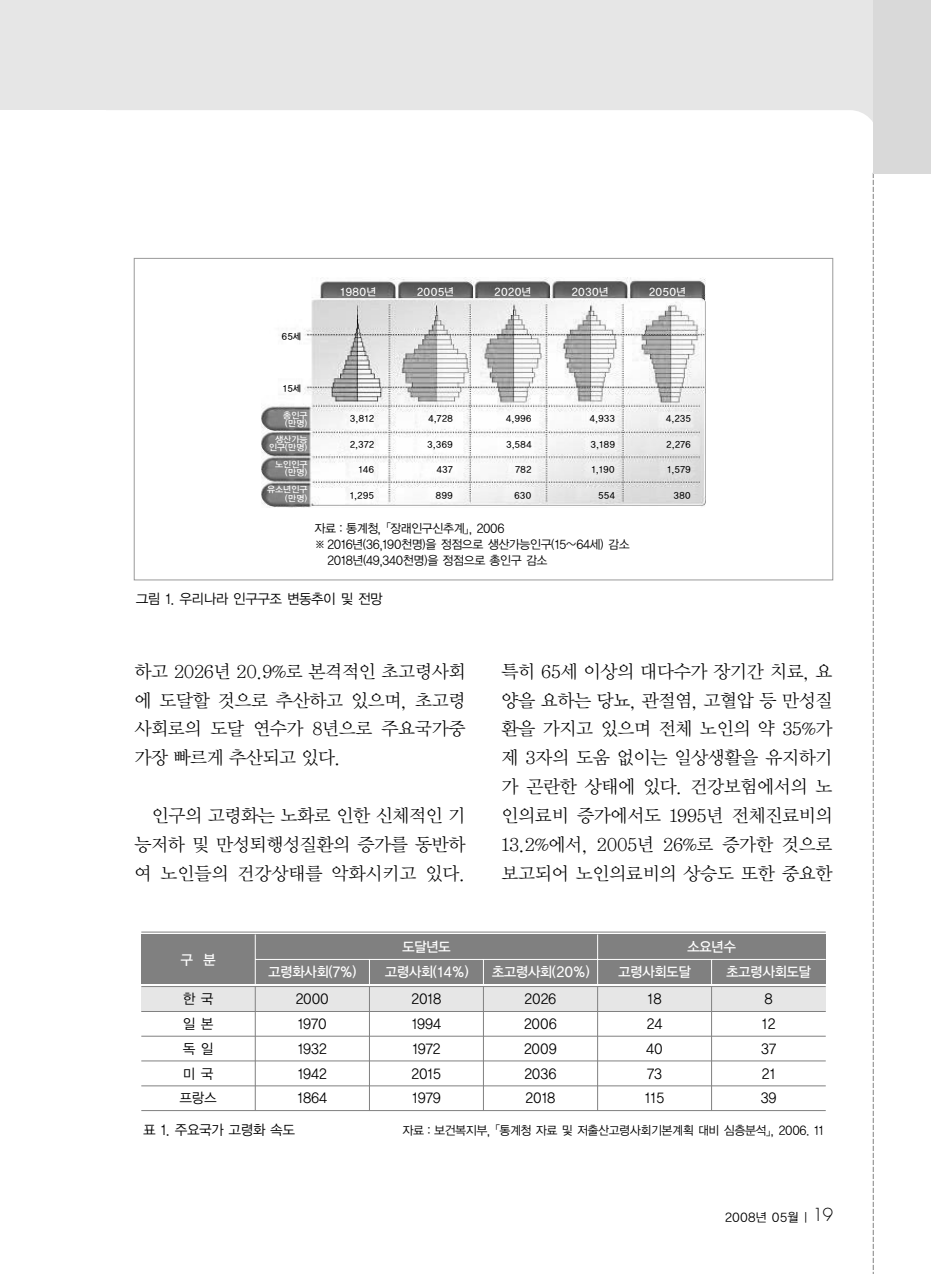
<style>
.page{position:relative;width:931px;height:1274px;background:#fff}
.page>*{position:absolute;margin:0;border:0;box-sizing:border-box;transform-origin:0 0}
.t1{font:18.38px/28.9px "Y Mj O12";letter-spacing:-.09em;color:#000;text-align:justify}
.t2{font:14px "YGO12";letter-spacing:-.06em;color:#000;scale:.96 1}
.t3{font:14px "YGO13";letter-spacing:-.105em;color:#fff;scale:.96 1}
.t4{font:14px "YGO12";letter-spacing:-.1em;color:#000;scale:.96 1}
.t5{font:12.25px "YGO12";letter-spacing:-.1em;color:#000;scale:.96 1}
.t6{font:12.25px "YGO12";letter-spacing:-.05em;color:#000}
.t7{font:10.5px "YGO13";letter-spacing:-.025em;color:#fff}
.t8{font:8.75px "YGO13";letter-spacing:-.01em;color:#000}
.t9{font:8.75px/8.8px "YGO13";letter-spacing:-.075em;color:#fff;text-align:right}
.s1{font-family:"Futura";font-weight:300;font-size:17.5px}
</style>
<div class="page">
<div style="left:0;top:0;width:931px;height:152px;background:#e6e6e6"></div>
<div style="left:8px;top:110px;width:870px;height:101px;background:#fff;border-radius:28px"></div>
<svg style="left:873px;top:174px;width:1px;height:1100px"></svg>
<div style="left:0;top:110px;width:106px;height:101px;background:#fff"></div>
<div style="left:873px;top:0;width:58px;height:174px;background:#d9d9d9"></div>
<img style="left:262px;top:278px;width:443px;height:230px">
<div style="left:141px;top:935px;width:685px;height:49px;background:#808080"></div>
<div style="left:141px;top:987px;width:685px;height:24px;background:#e6e6e6"></div>
<hr style="left:141px;top:1011px;width:685px;height:1px;background:#808080">
<hr style="left:141px;top:1036px;width:685px;height:1px;background:#808080">
<hr style="left:141px;top:1061px;width:685px;height:1px;background:#808080">
<hr style="left:141px;top:1086px;width:685px;height:1px;background:#808080">
<hr style="left:141px;top:932px;width:685px;height:1px;background:#808080">
<hr style="left:141px;top:986px;width:685px;height:1px;background:#808080">
<hr style="left:141px;top:1110px;width:685px;height:1px;background:#808080">
<hr style="left:255px;top:987px;width:1px;height:124px;background:#808080">
<hr style="left:369px;top:987px;width:1px;height:124px;background:#808080">
<hr style="left:483px;top:987px;width:1px;height:124px;background:#808080">
<hr style="left:597px;top:987px;width:1px;height:124px;background:#808080">
<hr style="left:711px;top:987px;width:1px;height:124px;background:#808080">
<hr style="left:255px;top:934px;width:1px;height:50px;background:#fff">
<svg style="left:369px;top:960px;width:1px;height:24px"></svg>
<svg style="left:483px;top:960px;width:1px;height:24px"></svg>
<hr style="left:597px;top:934px;width:1px;height:50px;background:#fff">
<svg style="left:711px;top:960px;width:1px;height:24px"></svg>
<hr style="left:255px;top:959px;width:571px;height:1px;background:#fff">
<p class="t8" style="left:281px;top:333px;width:21px">65세</p>
<p class="t8" style="left:283px;top:384px;width:20px">15세</p>
<p class="t9" style="left:283px;top:411px;width:26px;text-align:left">총인구 (만명)</p>
<p class="t9" style="left:269px;top:435px;width:41px">생산가능 인구(만명)</p>
<p class="t9" style="left:275px;top:460px;width:35px">노인인구 (만명)</p>
<p class="t9" style="left:267px;top:486px;width:43px">유소년인구 (만명)</p>
<p class="t7" style="left:340px;top:287px;width:38px">1980년</p>
<p class="t8" style="left:350px;top:415px;width:26px">3,812</p>
<p class="t8" style="left:350px;top:440px;width:26px">2,372</p>
<p class="t8" style="left:358px;top:466px;width:18px">146</p>
<p class="t8" style="left:350px;top:491px;width:26px">1,295</p>
<p class="t7" style="left:417px;top:287px;width:39px">2005년</p>
<p class="t7" style="left:494px;top:287px;width:39px">2020년</p>
<p class="t7" style="left:571px;top:287px;width:39px">2030년</p>
<p class="t7" style="left:649px;top:287px;width:39px">2050년</p>
<p class="t8" style="left:428px;top:415px;width:26px">4,728</p>
<p class="t8" style="left:427px;top:440px;width:27px">3,369</p>
<p class="t8" style="left:437px;top:466px;width:18px">437</p>
<p class="t8" style="left:435px;top:491px;width:19px">899</p>
<p class="t8" style="left:506px;top:415px;width:27px">4,996</p>
<p class="t8" style="left:506px;top:440px;width:27px">3,584</p>
<p class="t8" style="left:515px;top:466px;width:18px">782</p>
<p class="t8" style="left:514px;top:491px;width:19px">630</p>
<p class="t8" style="left:590px;top:415px;width:27px">4,933</p>
<p class="t8" style="left:591px;top:440px;width:26px">3,189</p>
<p class="t8" style="left:592px;top:466px;width:25px">1,190</p>
<p class="t8" style="left:598px;top:491px;width:19px">554</p>
<p class="t8" style="left:666px;top:415px;width:27px">4,235</p>
<p class="t8" style="left:666px;top:440px;width:26px">2,276</p>
<p class="t8" style="left:667px;top:466px;width:26px">1,579</p>
<p class="t8" style="left:673px;top:491px;width:19px">380</p>
<p class="t5" style="left:314px;top:523px;width:200px">자료：통계청, 「장래인구신추계」, 2006</p>
<p class="t5" style="left:314px;top:539px;width:331px">※ 2016년(36,190천명)을 정점으로 생산가능인구(15∼64세) 감소</p>
<p class="t5" style="left:327px;top:555px;width:232px">2018년(49,340천명)을 정점으로 총인구 감소</p>
<p class="t4" style="left:136px;top:593px;width:260px">그림 1. 우리나라 인구구조 변동추이 및 전망</p>
<p class="t1" style="left:134px;top:658px;width:334px">하고 2026년 20.9%로 본격적인 초고령사회 에 도달할 것으로 추산하고 있으며, 초고령 사회로의 도달 연수가 8년으로 주요국가중 가장 빠르게 추산되고 있다.</p>
<p class="t1" style="left:134px;top:802px;width:334px;text-indent:17px">인구의 고령화는 노화로 인한 신체적인 기 능저하 및 만성퇴행성질환의 증가를 동반하 여 노인들의 건강상태를 악화시키고 있다.</p>
<p class="t1" style="left:501px;top:658px;width:334px">특히 65세 이상의 대다수가 장기간 치료, 요 양을 요하는 당뇨, 관절염, 고혈압 등 만성질 환을 가지고 있으며 전체 노인의 약 35%가 제 3자의 도움 없이는 일상생활을 유지하기 가 곤란한 상태에 있다. 건강보험에서의 노 인의료비 증가에서도 1995년 전체진료비의 13.2%에서, 2005년 26%로 증가한 것으로 보고되어 노인의료비의 상승도 또한 중요한</p>
<p class="t3" style="left:180px;top:953px;width:39px">구 분</p>
<p class="t3" style="left:402px;top:941px;width:53px">도달년도</p>
<p class="t3" style="left:687px;top:941px;width:53px">소요년수</p>
<p class="t3" style="left:268px;top:965px;width:94px">고령화사회(7%)</p>
<p class="t3" style="left:384px;top:965px;width:90px">고령사회(14%)</p>
<p class="t3" style="left:491px;top:965px;width:104px">초고령사회(20%)</p>
<p class="t3" style="left:618px;top:965px;width:78px">고령사회도달</p>
<p class="t3" style="left:726px;top:965px;width:91px">초고령사회도달</p>
<p class="t2" style="left:183px;top:993px;width:34px">한 국</p>
<p class="t2" style="left:295px;top:993px;width:37px">2000</p>
<p class="t2" style="left:411px;top:993px;width:33px">2018</p>
<p class="t2" style="left:524px;top:993px;width:35px">2026</p>
<p class="t2" style="left:647px;top:993px;width:17px">18</p>
<p class="t2" style="left:764px;top:993px;width:11px">8</p>
<p class="t2" style="left:183px;top:1018px;width:34px">일 본</p>
<p class="t2" style="left:297px;top:1018px;width:33px">1970</p>
<p class="t2" style="left:411px;top:1018px;width:33px">1994</p>
<p class="t2" style="left:524px;top:1018px;width:36px">2006</p>
<p class="t2" style="left:646px;top:1018px;width:18px">24</p>
<p class="t2" style="left:762px;top:1018px;width:16px">12</p>
<p class="t2" style="left:183px;top:1042px;width:34px">독 일</p>
<p class="t2" style="left:298px;top:1042px;width:32px">1932</p>
<p class="t2" style="left:412px;top:1042px;width:31px">1972</p>
<p class="t2" style="left:524px;top:1042px;width:36px">2009</p>
<p class="t2" style="left:646px;top:1042px;width:20px">40</p>
<p class="t2" style="left:761px;top:1042px;width:18px">37</p>
<p class="t2" style="left:183px;top:1067px;width:34px">미 국</p>
<p class="t2" style="left:298px;top:1067px;width:32px">1942</p>
<p class="t2" style="left:411px;top:1067px;width:33px">2015</p>
<p class="t2" style="left:524px;top:1067px;width:36px">2036</p>
<p class="t2" style="left:647px;top:1067px;width:18px">73</p>
<p class="t2" style="left:762px;top:1067px;width:16px">21</p>
<p class="t2" style="left:179px;top:1092px;width:41px">프랑스</p>
<p class="t2" style="left:297px;top:1092px;width:33px">1864</p>
<p class="t2" style="left:412px;top:1092px;width:32px">1979</p>
<p class="t2" style="left:525px;top:1092px;width:33px">2018</p>
<p class="t2" style="left:645px;top:1092px;width:22px">115</p>
<p class="t2" style="left:760px;top:1092px;width:19px">39</p>
<p class="t4" style="left:143px;top:1123px;width:160px">표 1. 주요국가 고령화 속도</p>
<p class="t5" style="left:402px;top:1124px;width:441px">자료：보건복지부, 「통계청 자료 및 저출산고령사회기본계획 대비 심층분석」, 2006. 11</p>
<p class="t6" style="left:725px;top:1211px;width:110px">2008년 05월 | <span class="s1">19</span></p>
</div>
